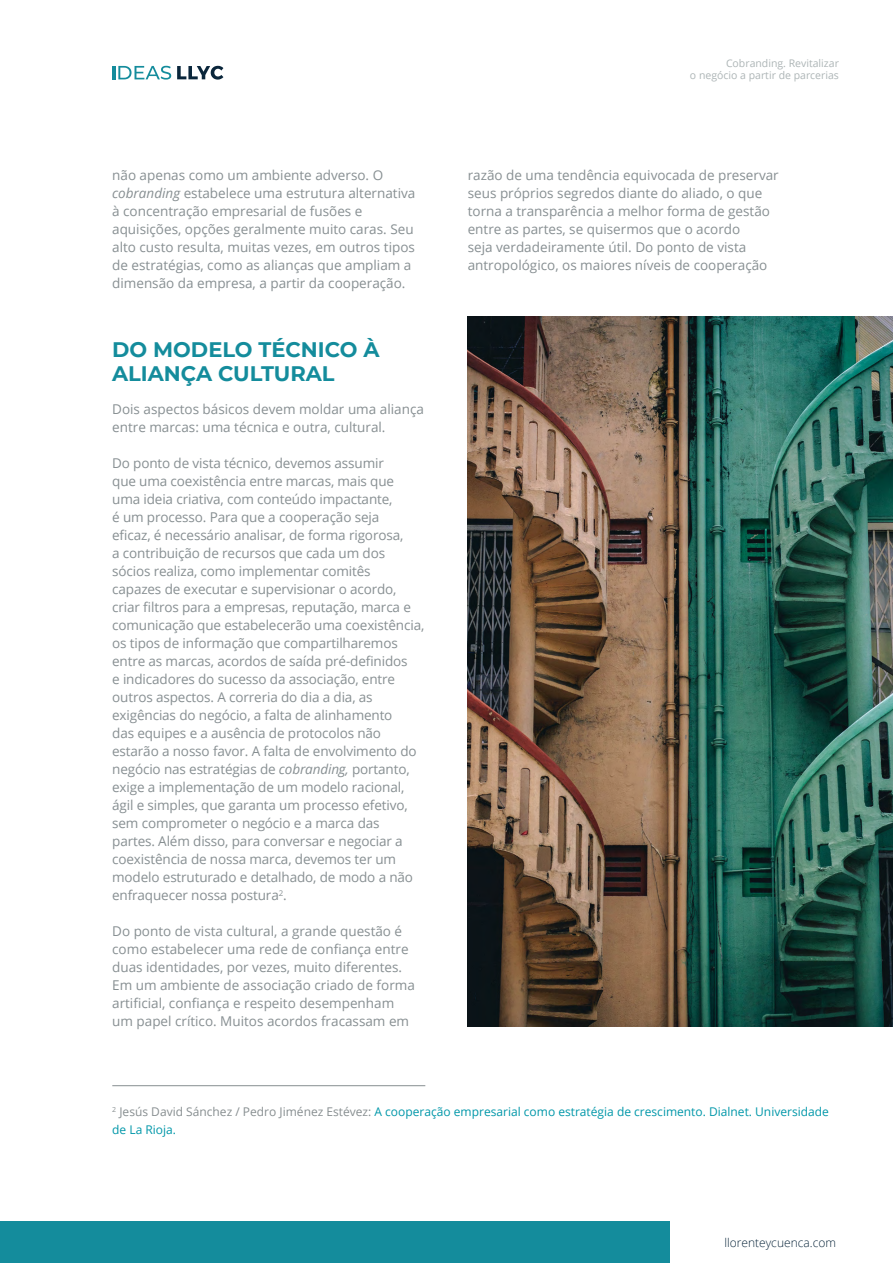
<style>
.page{position:relative;width:893px;height:1263px;background:#fff}
.page>*{position:absolute;margin:0;border:0;box-sizing:border-box;transform-origin:0 0}
.t1{font:700 21px/24px "Montserrat";color:#148c9c}
.t2{font:13.5px/18px "Open Sans";letter-spacing:-.01em;color:#878f92}
.t3{font:12px/18px "Open Sans";color:#0097a9}
.t4{font:300 12px "Open Sans";color:#0a263b}
.t5{font:10.5px/12px "Open Sans";color:#adb5b6;text-align:right}
.s1{font-style:italic}
.s2{color:#878e90}
</style>
<div class="page">
<svg style="left:112px;top:66px;width:59px;height:14px"></svg>
<svg style="left:177px;top:66px;width:46px;height:14px"></svg>
<div style="left:0;top:1221px;width:669px;height:42px;background:#148c9c"></div>
<hr style="left:112px;top:1085px;width:313px;height:1px;background:#878e90">
<img style="left:468px;top:316px;width:425px;height:711px">
<p class="t2" style="left:112px;top:166px;width:305px">não apenas como um ambiente adverso. O <span class="s1">cobranding</span> estabelece uma estrutura alternativa à concentração empresarial de fusões e aquisições, opções geralmente muito caras. Seu alto custo resulta, muitas vezes, em outros tipos de estratégias, como as alianças que ampliam a dimensão da empresa, a partir da cooperação.</p>
<h1 class="t1" style="left:112px;top:336px;width:269px">DO MODELO TÉCNICO À<br>ALIANÇA CULTURAL</h1>
<p class="t2" style="left:112px;top:400px;width:313px">Dois aspectos básicos devem moldar uma aliança entre marcas: uma técnica e outra, cultural.</p>
<p class="t2" style="left:112px;top:454px;width:314px">Do ponto de vista técnico, devemos assumir<br>que uma coexistência entre marcas, mais que uma ideia criativa, com conteúdo impactante,<br>é um processo. Para que a cooperação seja<br>eficaz, é necessário analisar, de forma rigorosa,<br>a contribuição de recursos que cada um dos sócios realiza, como implementar comitês<br>capazes de executar e supervisionar o acordo, criar filtros para a empresas, reputação, marca e comunicação que estabelecerão uma coexistência, os tipos de informação que compartilharemos entre as marcas, acordos de saída pré-definidos<br>e indicadores do sucesso da associação, entre outros aspectos. A correria do dia a dia, as exigências do negócio, a falta de alinhamento<br>das equipes e a ausência de protocolos não estarão a nosso favor. A falta de envolvimento do negócio nas estratégias de <span class="s1">cobranding,</span> portanto, exige a implementação de um modelo racional, ágil e simples, que garanta um processo efetivo, sem comprometer o negócio e a marca das partes. Além disso, para conversar e negociar a coexistência de nossa marca, devemos ter um modelo estruturado e detalhado, de modo a não enfraquecer nossa postura<sup>2</sup>.</p>
<p class="t2" style="left:112px;top:922px;width:304px">Do ponto de vista cultural, a grande questão é como estabelecer uma rede de confiança entre duas identidades, por vezes, muito diferentes.<br>Em um ambiente de associação criado de forma artificial, confiança e respeito desempenham um papel crítico. Muitos acordos fracassam em</p>
<p class="t5" style="left:690px;top:57px;width:151px">Cobranding. Revitalizar<br>o negócio a partir de parcerias</p>
<p class="t2" style="left:468px;top:166px;width:313px">razão de uma tendência equivocada de preservar seus próprios segredos diante do aliado, o que torna a transparência a melhor forma de gestão entre as partes, se quisermos que o acordo<br>seja verdadeiramente útil. Do ponto de vista antropológico, os maiores níveis de cooperação</p>
<p class="t3" style="left:112px;top:1102px;width:718px"><sup>2</sup> <span class="s2">Jesús David Sánchez / Pedro Jiménez Estévez:</span> A cooperação empresarial como estratégia de crescimento. Dialnet. Universidade de La Rioja.</p>
<p class="t4" style="left:724px;top:1234px;width:113px">llorenteycuenca.com</p>
</div>
